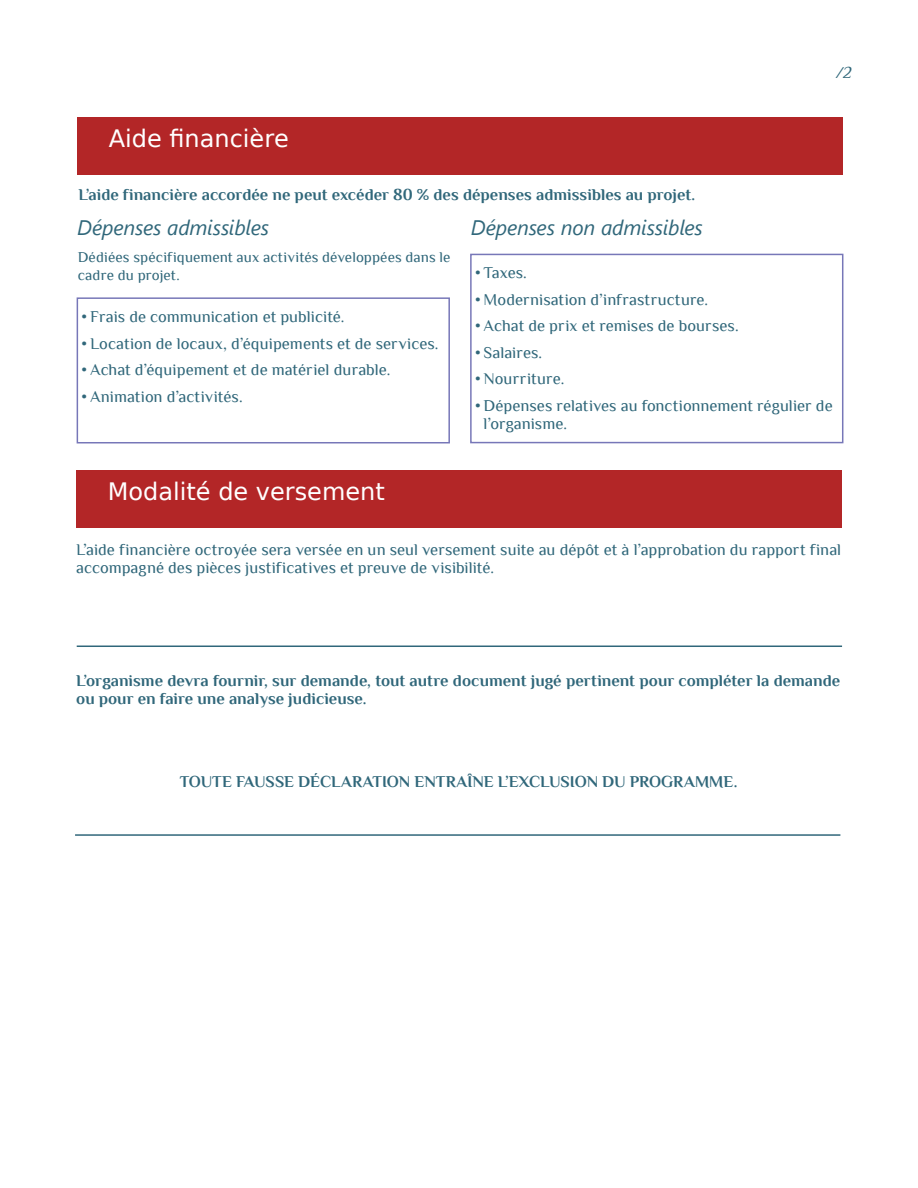
<style>
.page{position:relative;width:918px;height:1188px;background:#fff}
.page>*{position:absolute;margin:0;border:0;box-sizing:border-box;transform-origin:0 0}
.InBox{font:24px "DejaVu Sans";color:#fff}
.Col-Sous-titre{font:italic 21px "Segoe UI";letter-spacing:-.01em;color:#30677a}
.BT_1{font:16.5px/18px "Philosopher";letter-spacing:.005em;color:#30677a}
.BT_1-2{font:700 16.5px/18px "Philosopher";letter-spacing:.005em;color:#30677a}
.WE_-_3{font:italic 16.5px "Philosopher";color:#30677a}
.BT_1-3{font:15px/18px "Philosopher";letter-spacing:.01em;color:#30677a}
</style>
<div class="page">
<div style="left:77px;top:297px;width:373px;height:146px;border:2px solid #7777b8"></div>
<div style="left:76px;top:470px;width:766px;height:58px;background:#b32627"></div>
<div style="left:77px;top:117px;width:766px;height:58px;background:#b32627"></div>
<div style="left:470px;top:254px;width:373px;height:189px;border:2px solid #7777b8"></div>
<hr style="left:75px;top:834px;width:765px;height:2px;background:#30677a">
<hr style="left:77px;top:646px;width:765px;height:1px;background:#30677a">
<p class="InBox" style="left:109px;top:118px;width:182px">Aide financière</p>
<p class="BT_1-2" style="left:78px;top:186px;width:618px">L’aide financière accordée ne peut excéder 80 % des dépenses admissibles au projet.</p>
<p class="WE_-_3" style="left:836px;top:64px;width:17px">/2</p>
<p class="Col-Sous-titre" style="left:77px;top:208px;width:193px">Dépenses admissibles</p>
<p class="BT_1-3" style="left:78px;top:248px;width:374px">Dédiées spécifiquement aux activités développées dans le cadre du projet.</p>
<p class="BT_1" style="left:82px;top:308px;width:264px">• Frais de communication et publicité.</p>
<p class="BT_1" style="left:82px;top:334px;width:358px">• Location de locaux, d’équipements et de services.</p>
<p class="BT_1" style="left:82px;top:361px;width:310px">• Achat d’équipement et de matériel durable.</p>
<p class="BT_1" style="left:82px;top:387px;width:163px">• Animation d’activités.</p>
<p class="InBox" style="left:108px;top:471px;width:278px">Modalité de versement</p>
<p class="Col-Sous-titre" style="left:471px;top:207px;width:234px">Dépenses non admissibles</p>
<p class="BT_1" style="left:475px;top:264px;width:53px">• Taxes.</p>
<p class="BT_1" style="left:475px;top:290px;width:235px">• Modernisation d’infrastructure.</p>
<p class="BT_1" style="left:475px;top:317px;width:265px">• Achat de prix et remises de bourses.</p>
<p class="BT_1" style="left:475px;top:343px;width:69px">• Salaires.</p>
<p class="BT_1" style="left:475px;top:370px;width:91px">• Nourriture.</p>
<p class="BT_1" style="left:484px;top:396px;width:351px;text-indent:-9px">• Dépenses relatives au fonctionnement régulier de l’organisme.</p>
<p class="BT_1" style="left:76px;top:540px;width:766px">L’aide financière octroyée sera versée en un seul versement suite au dépôt et à l’approbation du rapport final accompagné des pièces justificatives et preuve de visibilité.</p>
<p class="BT_1-2" style="left:76px;top:672px;width:766px">L’organisme devra fournir, sur demande, tout autre document jugé pertinent pour compléter la demande ou pour en faire une analyse judicieuse.</p>
<p class="BT_1-2" style="left:180px;top:772px;width:559px">TOUTE FAUSSE DÉCLARATION ENTRAÎNE L’EXCLUSION DU PROGRAMME.</p>
</div>
